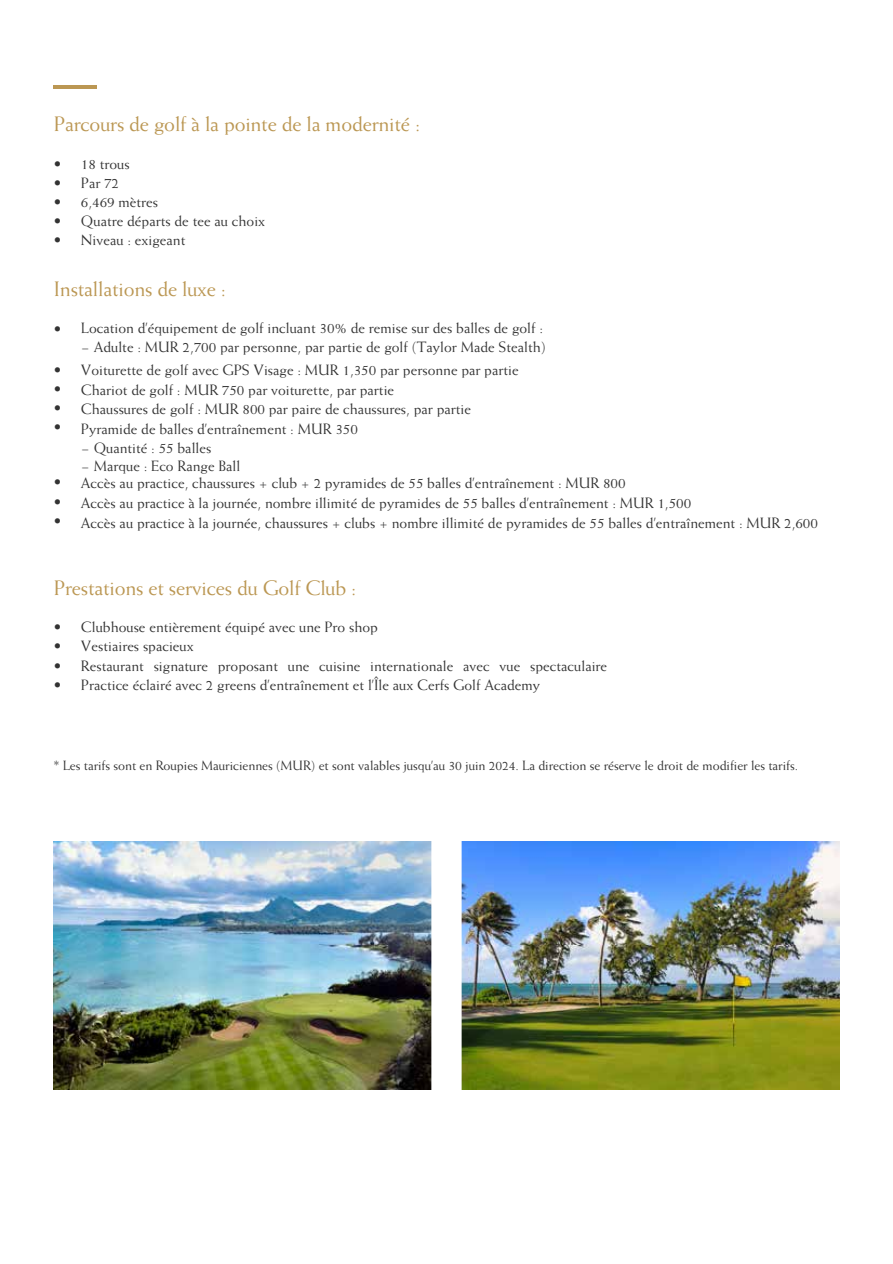
<style>
.page{position:relative;width:893px;height:1264px;background:#fff}
.page>*{position:absolute;margin:0;border:0;box-sizing:border-box;transform-origin:0 0}
.t1{font:21px "Weiss Std";letter-spacing:-.01em;color:#bb9753}
.t2{font:15px/19px "Weiss Std";color:#333;text-align:justify}
.t3{font:13.5px "Weiss Std";letter-spacing:-.005em;color:#333}
</style>
<div class="page">
<img style="left:54px;top:841px;width:785px;height:247px">
<hr style="left:54px;top:86px;width:42px;height:3px;background:#bb9753">
<p class="t1" style="left:54px;top:116px;width:368px">Parcours de golf à la pointe de la modernité :</p>
<p class="t2" style="left:54px;top:156px;width:9px">• • • • •</p>
<p class="t2" style="left:81px;top:156px;width:50px">18 trous</p>
<p class="t2" style="left:81px;top:175px;width:40px">Par 72</p>
<p class="t2" style="left:81px;top:194px;width:79px">6,469 mètres</p>
<p class="t2" style="left:81px;top:213px;width:186px">Quatre départs de tee au choix<br>Niveau : exigeant</p>
<p class="t1" style="left:54px;top:280px;width:174px">Installations de luxe :</p>
<p class="t2" style="left:54px;top:321px;width:9px">•</p>
<p class="t2" style="left:54px;top:362px;width:9px">• • • •</p>
<p class="t2" style="left:54px;top:474px;width:9px">• • •</p>
<p class="t2" style="left:81px;top:320px;width:463px">Location d’équipement de golf incluant 30% de remise sur des balles de golf :</p>
<p class="t2" style="left:81px;top:339px;width:466px">− Adulte : MUR 2,700 par personne, par partie de golf (Taylor Made Stealth)</p>
<p class="t2" style="left:81px;top:362px;width:439px">Voiturette de golf avec GPS Visage : MUR 1,350 par personne par partie</p>
<p class="t2" style="left:81px;top:382px;width:315px">Chariot de golf : MUR 750 par voiturette, par partie</p>
<p class="t2" style="left:81px;top:401px;width:391px">Chaussures de golf : MUR 800 par paire de chaussures, par partie</p>
<p class="t2" style="left:81px;top:421px;width:278px">Pyramide de balles d’entraînement : MUR 350</p>
<p class="t2" style="left:81px;top:440px;width:132px">− Quantité : 55 balles</p>
<p class="t2" style="left:81px;top:458px;width:161px">− Marque : Eco Range Ball</p>
<p class="t2" style="left:81px;top:475px;width:546px">Accès au practice, chaussures + club + 2 pyramides de 55 balles d’entraînement : MUR 800</p>
<p class="t2" style="left:81px;top:495px;width:611px">Accès au practice à la journée, nombre illimité de pyramides de 55 balles d’entraînement : MUR 1,500</p>
<p class="t2" style="left:81px;top:515px;width:738px">Accès au practice à la journée, chaussures + clubs + nombre illimité de pyramides de 55 balles d’entraînement : MUR 2,600</p>
<p class="t1" style="left:54px;top:580px;width:304px">Prestations et services du Golf Club :</p>
<p class="t2" style="left:54px;top:619px;width:9px">• • • •</p>
<p class="t2" style="left:81px;top:619px;width:298px">Clubhouse entièrement équipé avec une Pro shop</p>
<p class="t2" style="left:81px;top:638px;width:114px">Vestiaires spacieux</p>
<p class="t2" style="left:81px;top:658px;width:527px">Restaurant signature proposant une cuisine internationale avec vue spectaculaire<br>Practice éclairé avec 2 greens d’entraînement et l’Île aux Cerfs Golf Academy</p>
<p class="t3" style="left:54px;top:760px;width:745px">* Les tarifs sont en Roupies Mauriciennes (MUR) et sont valables jusqu’au 30 juin 2024. La direction se réserve le droit de modifier les tarifs.</p>
</div>
